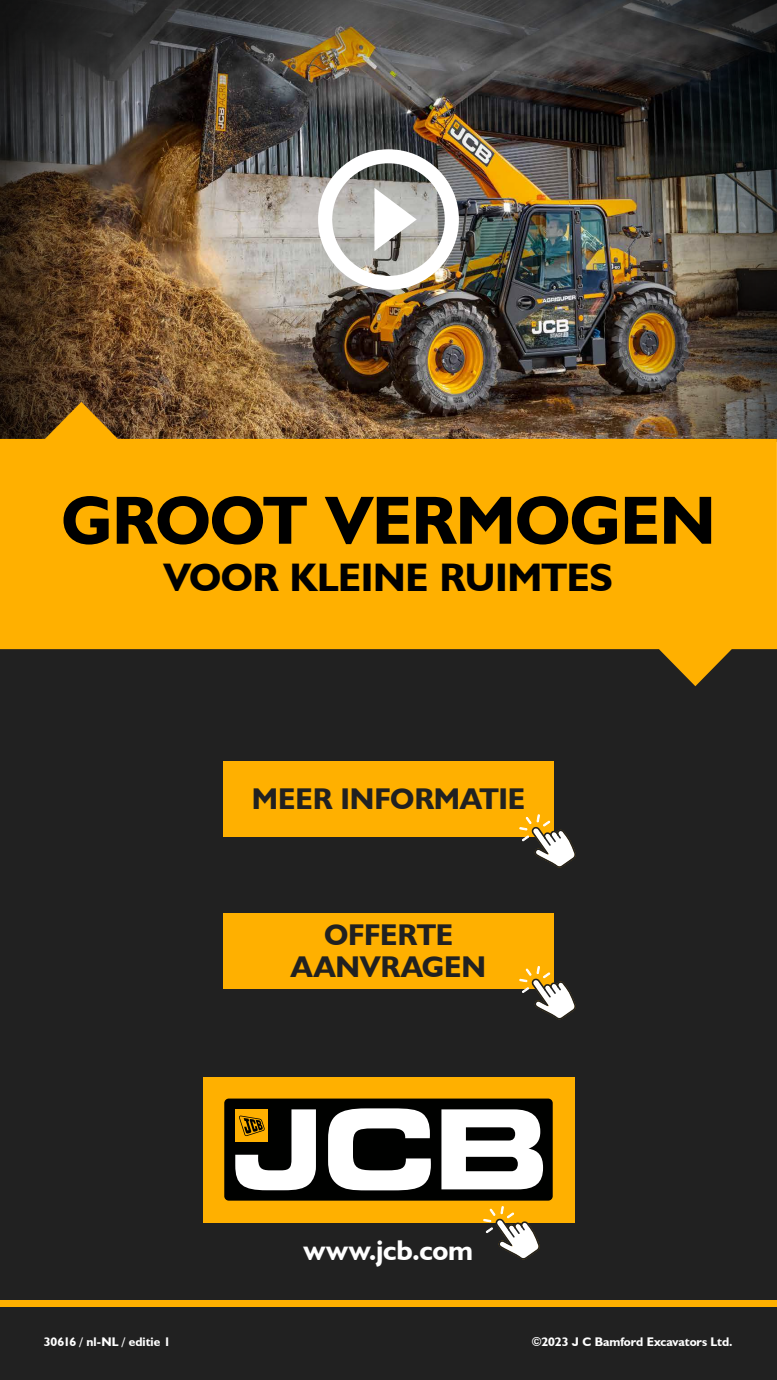
<style>
.page{position:relative;width:777px;height:1380px;background:#fff}
.page>*{position:absolute;margin:0;border:0;box-sizing:border-box;transform-origin:0 0}
.t1{font:700 68.62px "JCB Euro";letter-spacing:-.005em;color:#000}
.t2{font:700 39.81px "JCB Euro";letter-spacing:-.01em;color:#000}
.t3{font:700 30px/32.5px "JCB Euro";color:#212121;text-align:center}
.t4{font:700 28.5px "JCB Euro";letter-spacing:-.01em;color:#fff}
.t5{font:700 12.5px "JCB Euro";letter-spacing:-.005em;color:#fff}
</style>
<div class="page">
<img style="left:0;top:0;width:776px;height:402px">
<svg style="left:318px;top:149px;width:140px;height:141px"></svg>
<div style="left:0;top:649px;width:776px;height:731px;background:#212121"></div>
<div style="left:0;top:1300px;width:776px;height:7px;background:#ffb000"></div>
<svg style="left:0;top:402px;width:776px;height:284px;background:#d1920a"></svg>
<div style="left:223px;top:913px;width:330px;height:76px;background:#ffb000"></div>
<div style="left:203px;top:1077px;width:371px;height:145px;background:#ffb000"></div>
<div style="left:224px;top:1099px;width:328px;height:102px;background:#000100;border-radius:5px"></div>
<svg style="left:328px;top:1108px;width:102px;height:82px"></svg>
<svg style="left:441px;top:1109px;width:102px;height:80px"></svg>
<svg style="left:235px;top:1109px;width:81px;height:81px"></svg>
<svg style="left:483px;top:1206px;width:57px;height:54px"></svg>
<div style="left:223px;top:761px;width:330px;height:76px;background:#ffb000"></div>
<svg style="left:519px;top:966px;width:57px;height:54px"></svg>
<svg style="left:519px;top:815px;width:57px;height:53px"></svg>
<h1 class="t1" style="left:61px;top:478px;width:655px">GROOT VERMOGEN</h1>
<h2 class="t2" style="left:164px;top:553px;width:450px">VOOR KLEINE RUIMTES</h2>
<h3 class="t3" style="left:252px;top:782px;width:274px">MEER INFORMATIE</h3>
<h3 class="t3" style="left:290px;top:918px;width:197px">OFFERTE<br>AANVRAGEN</h3>
<h3 class="t4" style="left:304px;top:1232px;width:171px">www.jcb.com</h3>
<p class="t5" style="left:44px;top:1334px;width:128px">30616 / nl‑NL / editie 1</p>
<p class="t5" style="left:531px;top:1334px;width:203px">©2023 J C Bamford Excavators Ltd.</p>
</div>
